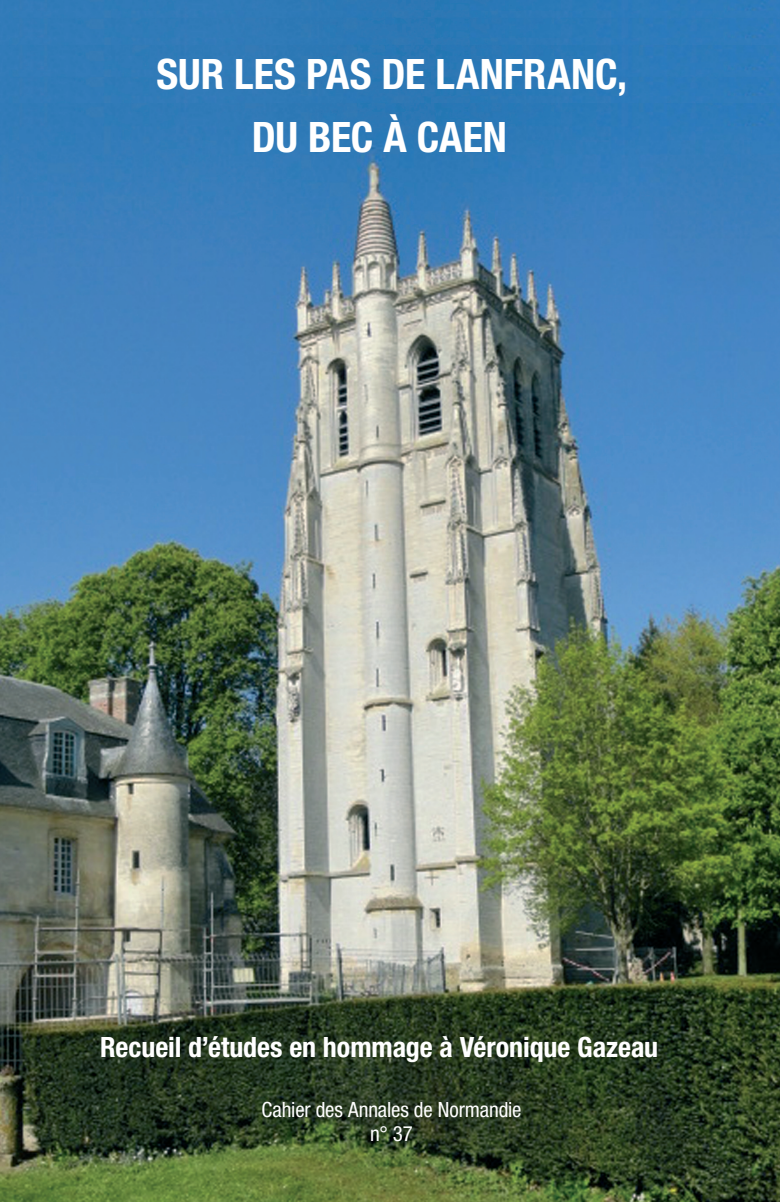
<style>
.page{position:relative;width:780px;height:1202px;background:#fff}
.page>*{position:absolute;margin:0;border:0;box-sizing:border-box;transform-origin:0 0}
.t1{font:700 condensed 42px/63px "Helvetica Neue";color:#fff;text-align:center}
.t2{font:700 condensed 28px "Helvetica Neue";color:#fff}
.t3{font:condensed 21px/24.5px "Helvetica Neue";letter-spacing:-.01em;color:#fff;text-align:center}
</style>
<div class="page">
<img style="left:0;top:0;width:780px;height:1202px">
<svg style="left:775px;top:0;width:5px;height:8px"></svg>
<svg style="left:775px;top:1196px;width:5px;height:6px"></svg>
<h1 class="t1" style="left:156px;top:42px;width:472px">SUR LES PAS DE LANFRANC,<br>DU BEC À CAEN</h1>
<p class="t2" style="left:100px;top:1030px;width:559px">Recueil d’études en hommage à Véronique Gazeau</p>
<p class="t3" style="left:261px;top:1096px;width:261px">Cahier des Annales de Normandie n° 37</p>
</div>
